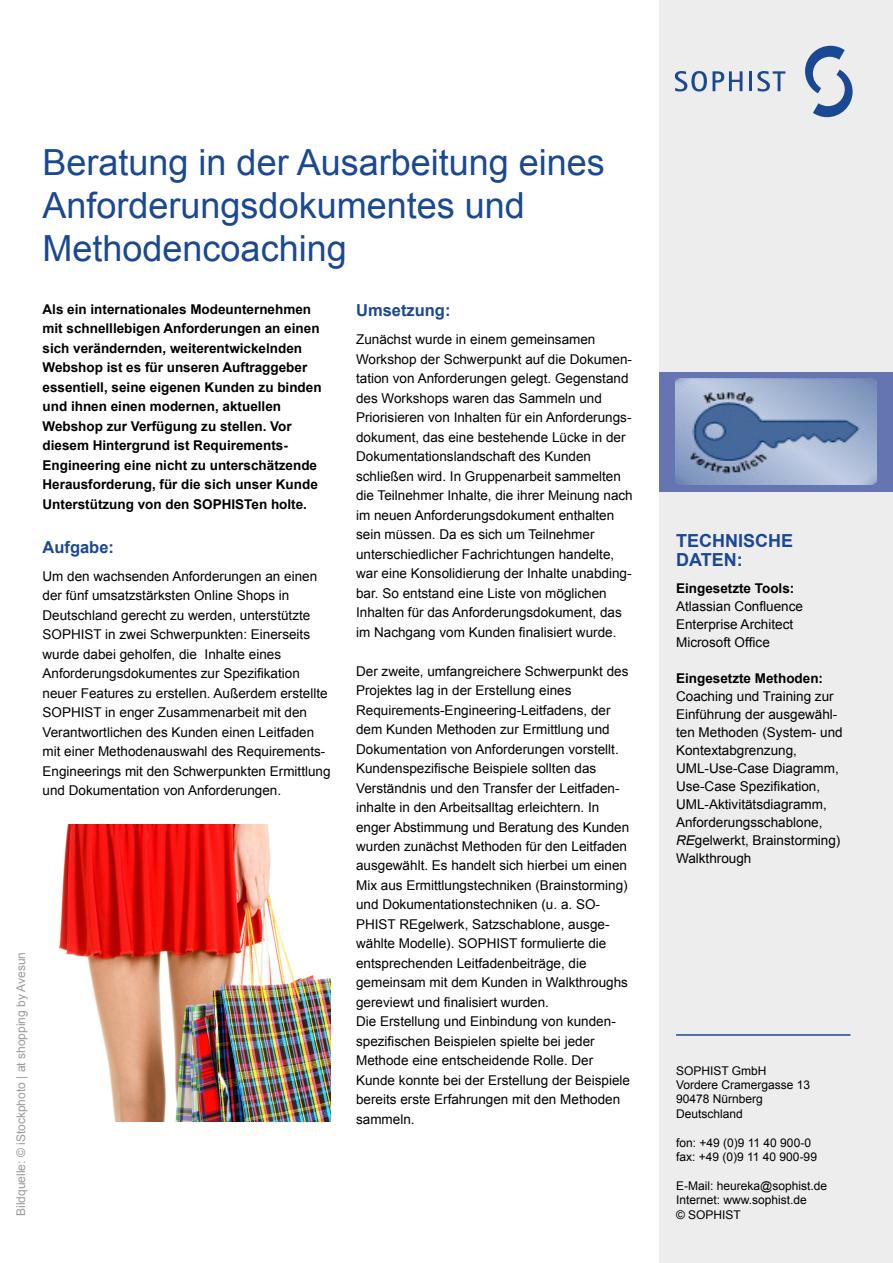
<style>
.page{position:relative;width:893px;height:1263px;background:#fff}
.page>*{position:absolute;margin:0;border:0;box-sizing:border-box;transform-origin:0 0}
.t1{font:36px/43.2px "Arial";color:#1b4892}
.t2{font:700 18px/19.5px "Arial";color:#1b4892}
.t3{font:700 16.5px "Arial";color:#1b4892}
.t4{font:13.5px/19.5px "Arial";color:#000}
.t5{font:700 13.5px/19.5px "Arial";color:#000}
.t6{font:12px/14.4px "Arial";color:#000}
.t7{font:12px "Arial";color:#9b9b9a}
.s1{font-style:italic}
</style>
<div class="page">
<div style="left:659px;top:0;width:234px;height:1263px;background:#ededed"></div>
<hr style="left:676px;top:1034px;width:174px;height:2px;background:#1b4892">
<svg style="left:675px;top:71px;width:67px;height:21px"></svg>
<hr style="left:749px;top:71px;width:3px;height:20px;background:#1b4892">
<svg style="left:757px;top:71px;width:28px;height:21px"></svg>
<svg style="left:805px;top:46px;width:48px;height:71px"></svg>
<div style="left:659px;top:372px;width:234px;height:119px;background:#6475b1"></div>
<img style="left:676px;top:379px;width:200px;height:106px">
<img style="left:59px;top:824px;width:272px;height:297px">
<p class="t7" style="left:13px;top:1216px;width:265px;rotate:-90deg">Bildquelle: © iStockphoto | at shopping by Avesun</p>
<h1 class="t1" style="left:43px;top:141px;width:564px">Beratung in der Ausarbeitung eines<br>Anforderungsdokumentes und<br>Methodencoaching</h1>
<p class="t5" style="left:43px;top:300px;width:281px">Als ein internationales Modeunternehmen mit schnelllebigen Anforderungen an einen sich verändernden, weiterentwickelnden Webshop ist es für unseren Auftraggeber essentiell, seine eigenen Kunden zu binden und ihnen einen modernen, aktuellen Webshop zur Verfügung zu stellen. Vor diesem Hintergrund ist Requirements-Engineering eine nicht zu unterschätzende Herausforderung, für die sich unser Kunde Unterstützung von den SOPHISTen holte.</p>
<p class="t3" style="left:43px;top:536px;width:73px">Aufgabe:</p>
<p class="t4" style="left:43px;top:566px;width:290px">Um den wachsenden Anforderungen an einen der fünf umsatzstärksten Online Shops in Deutschland gerecht zu werden, unterstützte SOPHIST in zwei Schwerpunkten: Einerseits wurde dabei geholfen, die Inhalte eines Anforderungsdokumentes zur Spezifikation neuer Features zu erstellen. Außerdem erstellte SOPHIST in enger Zusammenarbeit mit den Verantwortlichen des Kunden einen Leitfaden mit einer Methodenauswahl des Requirements-Engineerings mit den Schwerpunkten Ermittlung und Dokumentation von Anforderungen.</p>
<p class="t3" style="left:356px;top:299px;width:96px">Umsetzung:</p>
<p class="t4" style="left:356px;top:330px;width:278px">Zunächst wurde in einem gemeinsamen Workshop der Schwerpunkt auf die Dokumen&shy;tation von Anforderungen gelegt. Gegenstand des Workshops waren das Sammeln und Priorisieren von Inhalten für ein Anforderungs&shy;dokument, das eine bestehende Lücke in der Dokumentationslandschaft des Kunden schließen wird. In Gruppenarbeit sammelten die Teilnehmer Inhalte, die ihrer Meinung nach im neuen Anforderungsdokument enthalten sein müssen. Da es sich um Teilnehmer unterschiedlicher Fachrichtungen handelte, war eine Konsolidierung der Inhalte unabding&shy;bar. So entstand eine Liste von möglichen Inhalten für das Anforderungsdokument, das im Nachgang vom Kunden finalisiert wurde.</p>
<p class="t4" style="left:356px;top:661px;width:275px">Der zweite, umfangreichere Schwerpunkt des Projektes lag in der Erstellung eines Requirements-Engineering-Leitfadens, der dem Kunden Methoden zur Ermittlung und Dokumentation von Anforderungen vorstellt.<br>Kundenspezifische Beispiele sollten das Verständnis und den Transfer der Leitfaden&shy;inhalte in den Arbeitsalltag erleichtern. In enger Abstimmung und Beratung des Kunden wurden zunächst Methoden für den Leitfaden ausgewählt. Es handelt sich hierbei um einen Mix aus Ermittlungstechniken (Brainstorming) und Dokumentationstechniken (u. a. SO-PHIST REgelwerk, Satzschablone, ausge&shy;wählte Modelle). SOPHIST formulierte die entsprechenden Leitfadenbeiträge, die gemeinsam mit dem Kunden in Walkthroughs gereviewt und finalisiert wurden.<br>Die Erstellung und Einbindung von kunden&shy;spezifischen Beispielen spielte bei jeder Methode eine entscheidende Rolle. Der Kunde konnte bei der Erstellung der Beispiele bereits erste Erfahrungen mit den Methoden sammeln.</p>
<h2 class="t2" style="left:676px;top:531px;width:118px">TECHNISCHE<br>DATEN:</h2>
<p class="t5" style="left:676px;top:579px;width:120px">Eingesetzte Tools:</p>
<p class="t4" style="left:676px;top:597px;width:128px;line-height:18px">Atlassian Confluence<br>Enterprise Architect<br>Microsoft Office</p>
<p class="t5" style="left:676px;top:669px;width:149px">Eingesetzte Methoden:</p>
<p class="t4" style="left:676px;top:687px;width:168px;line-height:18px">Coaching und Training zur<br>Einführung der ausgewähl&shy;ten Methoden (System- und<br>Kontextabgrenzung,<br>UML-Use-Case Diagramm,<br>Use-Case Spezifikation,<br>UML-Aktivitätsdiagramm,<br>Anforderungsschablone,<br><span class="s1">RE</span>gelwerkt, Brainstorming)<br>Walkthrough</p>
<p class="t6" style="left:676px;top:1063px;width:136px">SOPHIST GmbH<br>Vordere Cramergasse 13<br>90478 Nürnberg<br>Deutschland</p>
<p class="t6" style="left:676px;top:1135px;width:142px">fon: +49 (0)9 11 40 900-0 fax: +49 (0)9 11 40 900-99</p>
<p class="t6" style="left:676px;top:1178px;width:152px">E-Mail: heureka@sophist.de<br>Internet: www.sophist.de<br>© SOPHIST</p>
</div>
